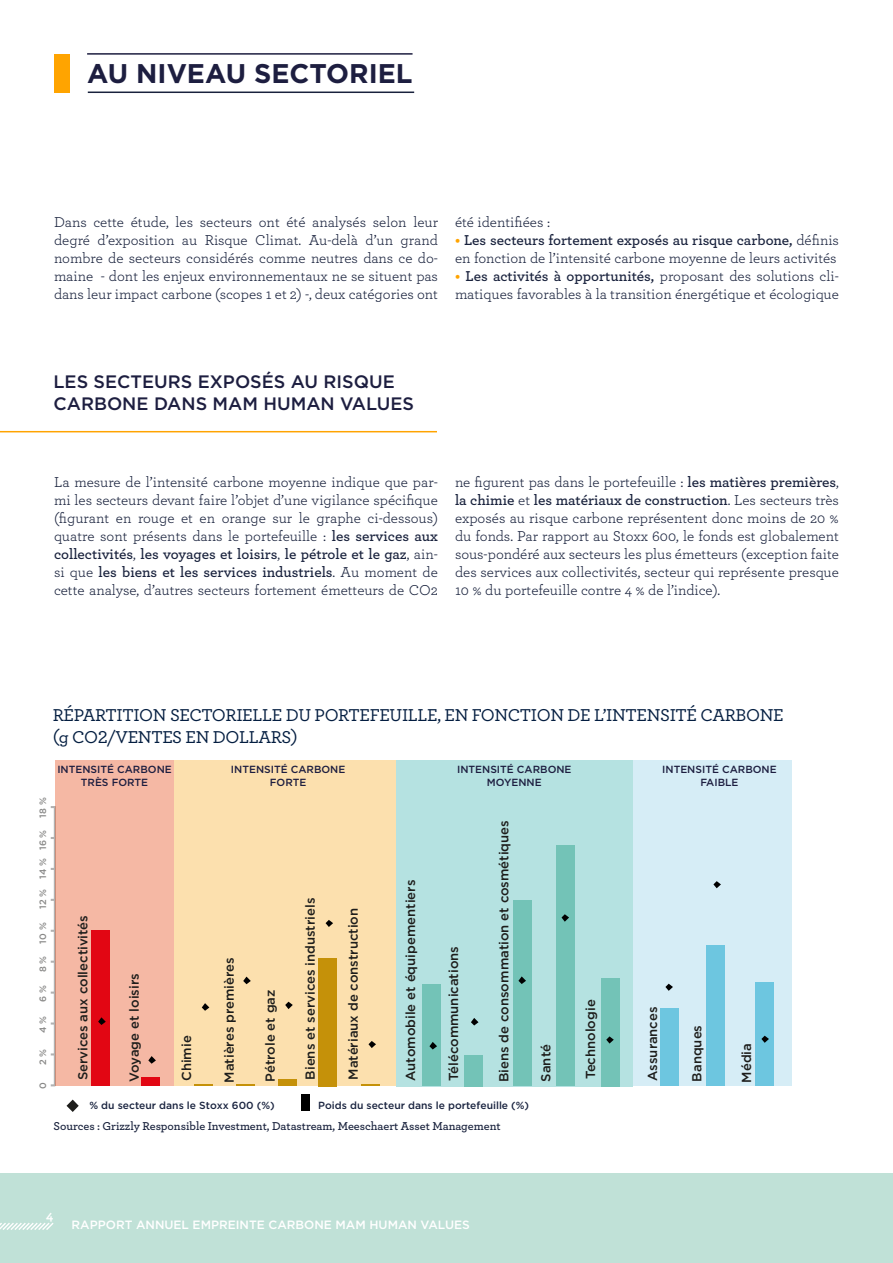
<style>
.page{position:relative;width:893px;height:1263px;background:#fff}
.page>*{position:absolute;margin:0;border:0;box-sizing:border-box;transform-origin:0 0}
.t1{font:700 27px "Gotham HTF";color:#1d1e40}
.t2{font:500 18px "Archer Pro";letter-spacing:-.02em;color:#041e41}
.t3{font:500 18px/21.6px "Gotham HTF";color:#1d1e40}
.t4{font:15px/18px "Archer Pro";color:#19223d;text-align:justify}
.t5{font:700 13.5px "Archer Pro";color:#fff}
.t6{font:500 13.05px "Gotham";color:#1d1d1b}
.t7{font:600 12px "Archer Pro";color:#19223d}
.t8{font:500 12px "Gotham HTF";color:#fff}
.t9{font:500 10.35px/12.5px "Gotham";color:#1d1e40;text-align:center}
.t10{font:500 10.35px "Gotham";color:#19233f}
.t11{font:500 9.3px "Gotham";color:#888887}
.s1{font-weight:700;color:#ffa400}
.s2{font-weight:600}
</style>
<div class="page">
<div style="left:0;top:1173px;width:893px;height:90px;background:#c0e1d7"></div>
<svg style="left:0;top:1223px;width:54px;height:7px"></svg>
<hr style="left:87px;top:53px;width:326px;height:2px;background:#1d1e40">
<div style="left:54px;top:54px;width:16px;height:38px;background:#ffa400"></div>
<hr style="left:0;top:431px;width:437px;height:1px;background:#ffa400">
<hr style="left:88px;top:92px;width:326px;height:1px;background:#19223d">
<hr style="left:54px;top:806px;width:2px;height:280px;background:#b1b1b1">
<svg style="left:67px;top:1099px;width:12px;height:13px"></svg>
<div style="left:56px;top:760px;width:118px;height:326px;background:#f5b8a4"></div>
<div style="left:141px;top:1077px;width:19px;height:8px;background:#e20613"></div>
<svg style="left:148px;top:1056px;width:8px;height:8px"></svg>
<div style="left:91px;top:930px;width:19px;height:155px;background:#e20613"></div>
<svg style="left:98px;top:1017px;width:8px;height:8px"></svg>
<div style="left:174px;top:760px;width:222px;height:326px;background:#fce0ae"></div>
<svg style="left:362px;top:1084px;width:18px;height:2px"></svg>
<svg style="left:243px;top:976px;width:8px;height:8px"></svg>
<svg style="left:236px;top:1084px;width:19px;height:2px"></svg>
<div style="left:278px;top:1079px;width:19px;height:7px;background:#c59109"></div>
<svg style="left:285px;top:1002px;width:8px;height:7px"></svg>
<div style="left:319px;top:958px;width:18px;height:128px;background:#c59109"></div>
<svg style="left:326px;top:920px;width:7px;height:7px"></svg>
<svg style="left:368px;top:1041px;width:8px;height:7px"></svg>
<svg style="left:194px;top:1084px;width:19px;height:2px"></svg>
<svg style="left:202px;top:1003px;width:7px;height:8px"></svg>
<div style="left:396px;top:760px;width:237px;height:326px;background:#b5e2e1"></div>
<div style="left:422px;top:984px;width:19px;height:102px;background:#73c3b7"></div>
<svg style="left:429px;top:1042px;width:8px;height:7px"></svg>
<div style="left:513px;top:900px;width:19px;height:186px;background:#73c3b7"></div>
<svg style="left:518px;top:976px;width:8px;height:8px"></svg>
<div style="left:556px;top:845px;width:19px;height:241px;background:#73c3b7"></div>
<svg style="left:561px;top:914px;width:8px;height:8px"></svg>
<div style="left:601px;top:978px;width:18px;height:108px;background:#73c3b7"></div>
<svg style="left:606px;top:1036px;width:8px;height:7px"></svg>
<svg style="left:471px;top:1018px;width:7px;height:7px"></svg>
<div style="left:464px;top:1055px;width:18px;height:31px;background:#73c3b7"></div>
<div style="left:633px;top:760px;width:159px;height:326px;background:#d6edf6"></div>
<div style="left:756px;top:982px;width:18px;height:104px;background:#6dc6e0"></div>
<div style="left:660px;top:1008px;width:19px;height:78px;background:#6dc6e0"></div>
<div style="left:707px;top:945px;width:18px;height:141px;background:#6dc6e0"></div>
<svg style="left:761px;top:1036px;width:8px;height:7px"></svg>
<svg style="left:665px;top:984px;width:8px;height:7px"></svg>
<svg style="left:713px;top:881px;width:8px;height:7px"></svg>
<div style="left:301px;top:1094px;width:8px;height:17px;background:#000"></div>
<h1 class="t1" style="left:87px;top:58px;width:327px">AU NIVEAU SECTORIEL</h1>
<p class="t4" style="left:54px;top:212px;width:386px">Dans cette étude, les secteurs ont été analysés selon leur degré d’exposition au Risque Climat. Au-delà d’un grand nombre de secteurs considérés comme neutres dans ce do&shy;maine - dont les enjeux environnementaux ne se situent pas dans leur impact carbone (scopes 1 et 2) -, deux catégories ont</p>
<p class="t4" style="left:455px;top:212px;width:97px">été identifiées :</p>
<p class="t4" style="left:455px;top:230px;width:385px"><span class="s1">•</span> <span class="s2">Les secteurs fortement exposés au risque carbone,</span> définis en fonction de l’intensité carbone moyenne de leurs activités</p>
<p class="t4" style="left:455px;top:266px;width:385px"><span class="s1">•</span> <span class="s2">Les activités à opportunités,</span> proposant des solutions cli&shy;matiques favorables à la transition énergétique et écologique</p>
<p class="t3" style="left:54px;top:370px;width:340px">LES SECTEURS EXPOSÉS AU RISQUE<br>CARBONE DANS MAM</p>
<p class="t3" style="left:263px;top:392px;width:152px">HUMAN VALUES</p>
<p class="t4" style="left:54px;top:472px;width:385px">La mesure de l’intensité carbone moyenne indique que par&shy;mi les secteurs devant faire l’objet d’une vigilance spécifique (figurant en rouge et en orange sur le graphe ci-dessous) quatre sont présents dans le portefeuille : <span class="s2">les services aux collectivités</span>, <span class="s2">les voyages et loisirs</span>, <span class="s2">le pétrole et le gaz</span>, ain&shy;si que <span class="s2">les biens et les services industriels</span>. Au moment de cette analyse, d’autres secteurs fortement émetteurs de CO2</p>
<p class="t4" style="left:455px;top:472px;width:385px">ne figurent pas dans le portefeuille : <span class="s2">les matières premières</span>, <span class="s2">la chimie</span> et <span class="s2">les matériaux de construction</span>. Les secteurs très exposés au risque carbone représentent donc moins de 20 % du fonds. Par rapport au Stoxx 600, le fonds est globalement sous-pondéré aux secteurs les plus émetteurs (exception faite des services aux collectivités, secteur qui représente presque 10 % du portefeuille contre 4 % de l’indice).</p>
<p class="t2" style="left:53px;top:702px;width:64px">Ré partition</p>
<p class="t2" style="left:170px;top:702px;width:32px">secto</p>
<p class="t2" style="left:226px;top:702px;width:259px">rielle du portefeuille, en fonction</p>
<p class="t2" style="left:568px;top:702px;width:90px">de l’intensité</p>
<p class="t2" style="left:701px;top:702px;width:85px">carbone</p>
<p class="t2" style="left:53px;top:724px;width:246px">(g CO2/ventes en dollars)</p>
<p class="t11" style="left:37px;top:818px;width:22px;rotate:-90deg">18 %</p>
<p class="t11" style="left:37px;top:850px;width:22px;rotate:-90deg">16 %</p>
<p class="t11" style="left:37px;top:879px;width:22px;rotate:-90deg">14 %</p>
<p class="t11" style="left:37px;top:909px;width:22px;rotate:-90deg">12 %</p>
<p class="t11" style="left:37px;top:943px;width:23px;rotate:-90deg">10 %</p>
<p class="t11" style="left:37px;top:972px;width:18px;rotate:-90deg">8 %</p>
<p class="t11" style="left:37px;top:1002px;width:18px;rotate:-90deg">6 %</p>
<p class="t11" style="left:37px;top:1033px;width:18px;rotate:-90deg">4 %</p>
<p class="t11" style="left:37px;top:1065px;width:18px;rotate:-90deg">2 %</p>
<p class="t11" style="left:37px;top:1089px;width:8px;rotate:-90deg">0</p>
<p class="t9" style="left:57px;top:763px;width:116px">INTENSITÉ CARBONE<br>TRÈS FORTE</p>
<p class="t9" style="left:662px;top:763px;width:116px">INTENSITÉ CARBONE<br>FAIBLE</p>
<p class="t9" style="left:231px;top:763px;width:116px">INTENSITÉ CARBONE<br>FORTE</p>
<p class="t9" style="left:457px;top:763px;width:116px">INTENSITÉ CARBONE<br>MOYENNE</p>
<p class="t6" style="left:74px;top:1080px;width:167px;rotate:-90deg">Services aux collectivités</p>
<p class="t6" style="left:126px;top:1082px;width:110px;rotate:-90deg">Voyage et loisirs</p>
<p class="t6" style="left:178px;top:1081px;width:47px;rotate:-90deg">Chimie</p>
<p class="t6" style="left:221px;top:1082px;width:127px;rotate:-90deg">Matières premières</p>
<p class="t6" style="left:262px;top:1082px;width:94px;rotate:-90deg">Pétrole et gaz</p>
<p class="t6" style="left:302px;top:1079px;width:183px;rotate:-90deg">Biens et services industriels</p>
<p class="t6" style="left:345px;top:1079px;width:173px;rotate:-90deg">Matériaux de construction</p>
<p class="t6" style="left:402px;top:1081px;width:203px;rotate:-90deg">Automobile et équipementiers</p>
<p class="t6" style="left:445px;top:1081px;width:136px;rotate:-90deg">Télécommunications</p>
<p class="t6" style="left:495px;top:1082px;width:264px;rotate:-90deg">Biens de consommation et cosmétiques</p>
<p class="t10" style="left:89px;top:1099px;width:187px">% du secteur dans le Stoxx 600 (%)</p>
<p class="t10" style="left:318px;top:1099px;width:212px">Poids du secteur dans le portefeuille (%)</p>
<p class="t7" style="left:54px;top:1117px;width:449px">Sources : Grizzly Responsible Investment, Datastream, Meeschaert Asset Management</p>
<p class="t6" style="left:537px;top:1082px;width:39px;rotate:-90deg">Santé</p>
<p class="t6" style="left:582px;top:1079px;width:81px;rotate:-90deg">Technologie</p>
<p class="t6" style="left:644px;top:1081px;width:76px;rotate:-90deg">Assurances</p>
<p class="t6" style="left:688px;top:1081px;width:58px;rotate:-90deg">Banques</p>
<p class="t6" style="left:738px;top:1083px;width:41px;rotate:-90deg">Média</p>
<p class="t5" style="left:46px;top:1205px;width:9px">4</p>
<p class="t8" style="left:72px;top:1218px;width:10px">RAPPORT</p>
<p class="t8" style="left:136px;top:1218px;width:11px">ANNU</p>
<p class="t8" style="left:174px;top:1218px;width:37px">EL EMPR</p>
<p class="t8" style="left:228px;top:1218px;width:51px">EINTE CARBON</p>
<p class="t8" style="left:324px;top:1218px;width:23px">E MAM</p>
<p class="t8" style="left:369px;top:1218px;width:20px">HUMAN</p>
<p class="t8" style="left:421px;top:1218px;width:10px">VALU</p>
<p class="t8" style="left:454px;top:1218px;width:16px">ES</p>
</div>
